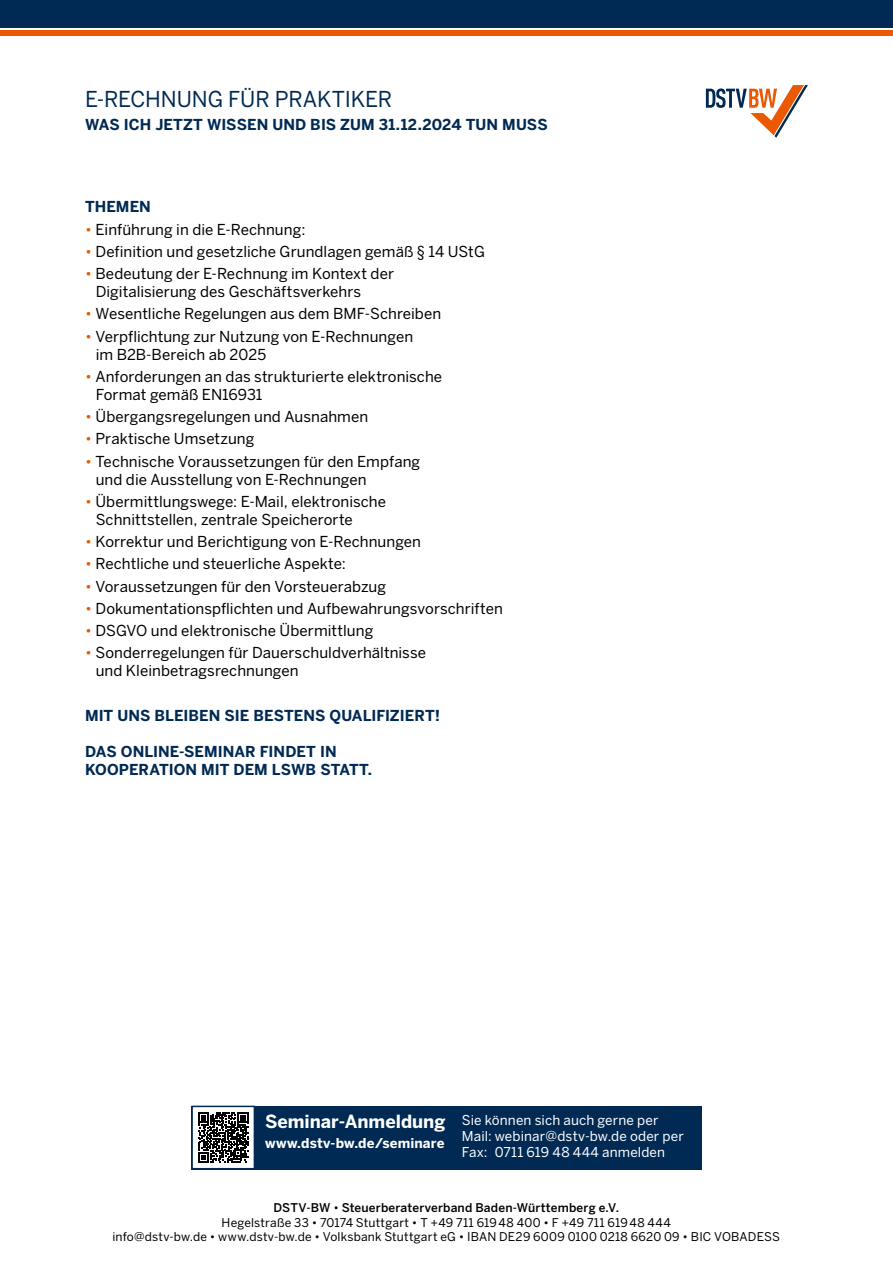
<style>
.page{position:relative;width:893px;height:1263px;background:#fff}
.page>*{position:absolute;margin:0;border:0;box-sizing:border-box;transform-origin:0 0}
.t1{font:21.75px "Benton Sans";letter-spacing:-.005em;color:#002a53}
.t2{font:700 18px "Benton Sans";color:#fff}
.t3{font:15px/18px "Benton Sans";letter-spacing:.005em;color:#000}
.t4{font:700 15px/18px "Benton Sans";letter-spacing:.005em;color:#002a53}
.t5{font:13.5px/16.2px "Benton Sans";letter-spacing:.01em;color:#fff}
.t6{font:700 13.5px "Benton Sans";letter-spacing:.01em;color:#fff}
.t7{font:12px/14.4px "Benton Sans";letter-spacing:.015em;color:#000;text-align:center}
.s1{color:#ea5901}
.s2{font-weight:500}
</style>
<div class="page">
<div style="left:0;top:0;width:893px;height:28px;background:#002a53"></div>
<div style="left:0;top:31px;width:893px;height:5px;background:#ea5901"></div>
<div style="left:191px;top:1106px;width:511px;height:63px;background:#002a53"></div>
<div style="left:192px;top:1106px;width:62px;height:63px;background:#fff"></div>
<svg style="left:198px;top:1112px;width:50px;height:50px"></svg>
<div style="left:191px;top:1106px;width:64px;height:63px;border:2px solid #002a53"></div>
<svg style="left:706px;top:85px;width:102px;height:53px"></svg>
<h1 class="t1" style="left:85px;top:86px;width:309px">E-RECHNUNG FÜR PRAKTIKER</h1>
<p class="t4" style="left:85px;top:115px;width:464px">WAS ICH JETZT WISSEN UND BIS ZUM 31.12.2024 TUN MUSS</p>
<p class="t4" style="left:85px;top:198px;width:67px">THEMEN</p>
<p class="t3" style="left:85px;top:220px;width:222px"><span class="s1">•</span> Einführung in die E-Rechnung:</p>
<p class="t3" style="left:85px;top:242px;width:401px"><span class="s1">•</span> Definition und gesetzliche Grundlagen gemäß § 14 UStG</p>
<p class="t3" style="left:96px;top:264px;width:300px;text-indent:-11px"><span class="s1">•</span> Bedeutung der E-Rechnung im Kontext der<br>Digitalisierung des Geschäftsverkehrs</p>
<p class="t3" style="left:85px;top:305px;width:358px"><span class="s1">•</span> Wesentliche Regelungen aus dem BMF-Schreiben</p>
<p class="t3" style="left:96px;top:327px;width:319px;text-indent:-11px"><span class="s1">•</span> Verpflichtung zur Nutzung von E-Rechnungen im B2B-Bereich ab 2025</p>
<p class="t3" style="left:96px;top:367px;width:348px;text-indent:-11px"><span class="s1">•</span> Anforderungen an das strukturierte elektronische<br>Format gemäß EN16931</p>
<p class="t3" style="left:85px;top:407px;width:285px"><span class="s1">•</span> Übergangsregelungen und Ausnahmen</p>
<p class="t3" style="left:85px;top:430px;width:171px"><span class="s1">•</span> Praktische Umsetzung</p>
<p class="t3" style="left:96px;top:452px;width:326px;text-indent:-11px"><span class="s1">•</span> Technische Voraussetzungen für den Empfang und die Ausstellung von E-Rechnungen</p>
<p class="t3" style="left:96px;top:492px;width:292px;text-indent:-11px"><span class="s1">•</span> Übermittlungswege: E-Mail, elektronische<br>Schnittstellen, zentrale Speicherorte</p>
<p class="t3" style="left:85px;top:532px;width:338px"><span class="s1">•</span> Korrektur und Berichtigung von E-Rechnungen</p>
<p class="t3" style="left:85px;top:555px;width:262px"><span class="s1">•</span> Rechtliche und steuerliche Aspekte:</p>
<p class="t3" style="left:85px;top:577px;width:303px"><span class="s1">•</span> Voraussetzungen für den Vorsteuerabzug</p>
<p class="t3" style="left:85px;top:599px;width:419px"><span class="s1">•</span> Dokumentationspflichten und Aufbewahrungsvorschriften</p>
<p class="t3" style="left:85px;top:621px;width:290px"><span class="s1">•</span> DSGVO und elektronische Übermittlung</p>
<p class="t3" style="left:96px;top:644px;width:332px;text-indent:-11px"><span class="s1">•</span> Sonderregelungen für Dauerschuldverhältnisse und Kleinbetragsrechnungen</p>
<p class="t4" style="left:85px;top:706px;width:357px">MIT UNS BLEIBEN SIE BESTENS QUALIFIZIERT!</p>
<p class="t4" style="left:85px;top:742px;width:289px">DAS ONLINE-SEMINAR FINDET IN<br>KOOPERATION MIT DEM LSWB STATT.</p>
<p class="t2" style="left:265px;top:1110px;width:182px">Seminar-Anmeldung</p>
<p class="t6" style="left:265px;top:1135px;width:181px">www.dstv-bw.de/seminare</p>
<p class="t5" style="left:462px;top:1111px;width:223px">Sie können sich auch gerne per<br>Mail: webinar@dstv-bw.de oder per<br>Fax: 0711 619 48 444 anmelden</p>
<p class="t7" style="left:112px;top:1200px;width:669px"><span class="s2">DSTV-BW</span> • <span class="s2">Steuerberaterverband Baden-Württemberg e.V.<br></span>Hegelstraße 33 • 70174 Stuttgart • T +49 711 61948 400 • F +49 711 61948 444<br>info@dstv-bw.de • www.dstv-bw.de • Volksbank Stuttgart eG • IBAN DE29 6009 0100 0218 6620 09 • BIC VOBADESS</p>
</div>
